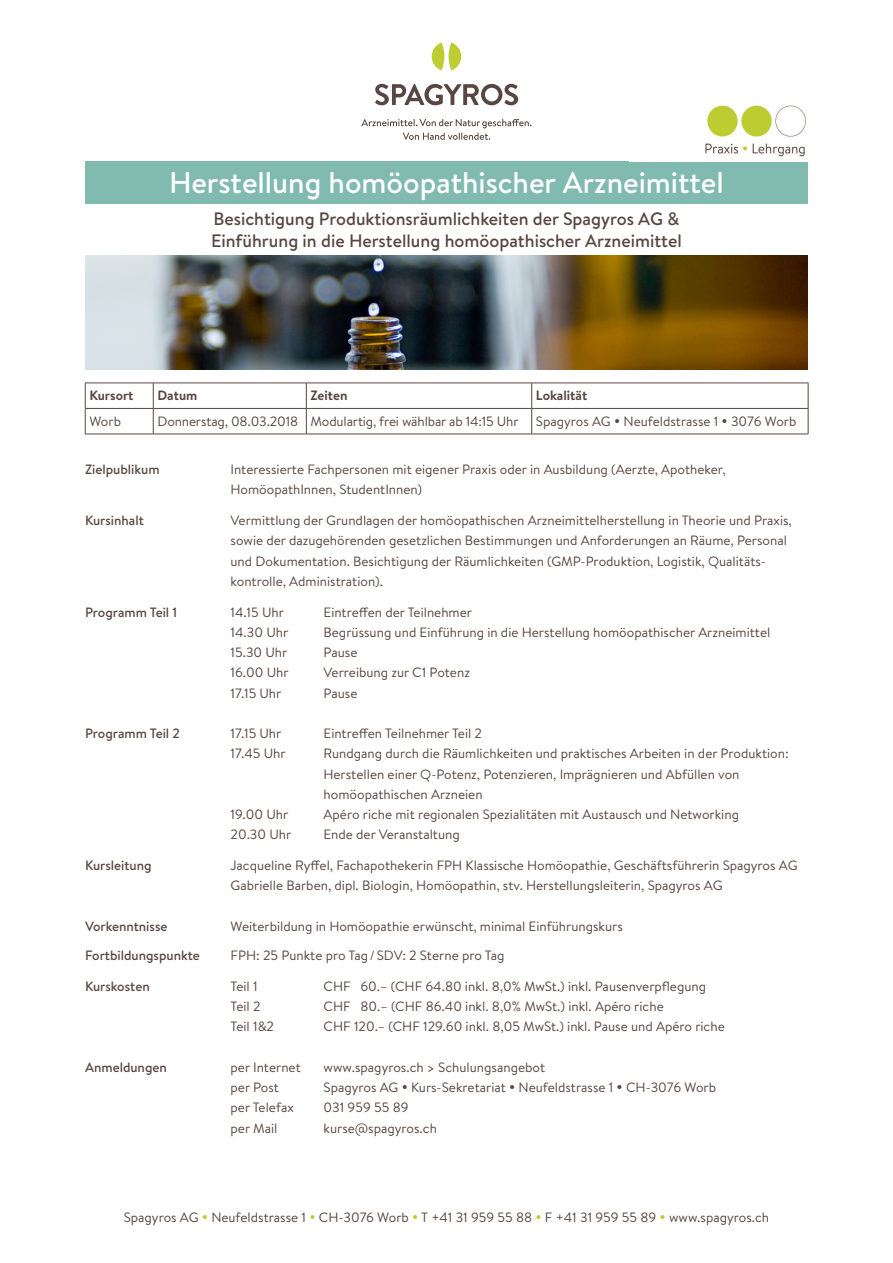
<style>
.page{position:relative;width:893px;height:1263px;background:#fff}
.page>*{position:absolute;margin:0;border:0;box-sizing:border-box;transform-origin:0 0}
.t1{font:500 30px "Brandon Text";color:#fff}
.t2{font:500 18px/21.6px "Brandon Text";color:#574641}
.t3{font:13.5px/20.2px "Brandon Text";color:#574641}
.t4{font:500 13.5px "Brandon Text";color:#574641}
.t5{font:700 13.5px "Brandon Text";color:#574641}
</style>
<div class="page">
<svg style="left:375px;top:84px;width:143px;height:21px"></svg>
<svg style="left:432px;top:43px;width:29px;height:27px"></svg>
<svg style="left:361px;top:119px;width:170px;height:21px"></svg>
<div style="left:85px;top:162px;width:723px;height:42px;background:#81baae"></div>
<svg style="left:153px;top:384px;width:1px;height:50px"></svg>
<hr style="left:85px;top:434px;width:68px;height:1px;background:#574641">
<hr style="left:153px;top:434px;width:153px;height:1px;background:#574641">
<hr style="left:306px;top:434px;width:226px;height:1px;background:#574641">
<hr style="left:532px;top:434px;width:276px;height:1px;background:#574641">
<hr style="left:85px;top:383px;width:68px;height:1px;background:#574641">
<svg style="left:85px;top:383px;width:1px;height:51px"></svg>
<hr style="left:153px;top:383px;width:153px;height:1px;background:#574641">
<hr style="left:306px;top:383px;width:226px;height:1px;background:#574641">
<svg style="left:306px;top:383px;width:1px;height:51px"></svg>
<hr style="left:532px;top:383px;width:276px;height:1px;background:#574641">
<svg style="left:531px;top:383px;width:1px;height:51px"></svg>
<svg style="left:808px;top:383px;width:1px;height:51px"></svg>
<hr style="left:85px;top:408px;width:68px;height:1px;background:#574641">
<hr style="left:153px;top:408px;width:153px;height:1px;background:#574641">
<hr style="left:306px;top:408px;width:226px;height:1px;background:#574641">
<hr style="left:532px;top:408px;width:276px;height:1px;background:#574641">
<img style="left:705px;top:105px;width:101px;height:52px">
<img style="left:85px;top:255px;width:723px;height:115px">
<h1 class="t1" style="left:169px;top:162px;width:556px">Herstellung homöopathischer Arzneimittel</h1>
<h2 class="t2" style="left:211px;top:208px;width:472px">Besichtigung Produktionsräumlichkeiten der Spagyros AG &amp;<br>Einführung in die Herstellung homöopathischer Arzneimittel</h2>
<p class="t5" style="left:89px;top:386px;width:46px">Kursort</p>
<p class="t5" style="left:158px;top:386px;width:41px">Datum</p>
<p class="t5" style="left:311px;top:386px;width:38px">Zeiten</p>
<p class="t5" style="left:536px;top:386px;width:53px">Lokalität</p>
<p class="t3" style="left:89px;top:411px;width:33px">Worb</p>
<p class="t3" style="left:158px;top:411px;width:362px">Donnerstag, 08.03.2018 Modulartig, frei wählbar ab 14:15 Uhr</p>
<p class="t3" style="left:536px;top:411px;width:262px">Spagyros AG Neufeldstrasse 1 3076 Worb</p>
<p class="t4" style="left:85px;top:460px;width:76px">Zielpublikum</p>
<p class="t3" style="left:231px;top:459px;width:497px">Interessierte Fachpersonen mit eigener Praxis oder in Ausbildung (Aerzte, Apotheker,<br>HomöopathInnen, StudentInnen)</p>
<p class="t4" style="left:85px;top:511px;width:60px">Kursinhalt</p>
<p class="t3" style="left:231px;top:510px;width:563px">Vermittlung der Grundlagen der homöopathischen Arzneimittelherstellung in Theorie und Praxis, sowie der dazugehörenden gesetzlichen Bestimmungen und Anforderungen an Räume, Personal und Dokumentation. Besichtigung der Räumlichkeiten (GMP-Produktion, Logistik, Qualitäts&shy;kontrolle, Administration).</p>
<p class="t4" style="left:85px;top:603px;width:94px">Programm Teil 1</p>
<p class="t3" style="left:231px;top:601px;width:55px">14.15 Uhr</p>
<p class="t3" style="left:324px;top:601px;width:150px">Eintreffen der Teilnehmer</p>
<p class="t3" style="left:231px;top:621px;width:59px">14.30 Uhr</p>
<p class="t3" style="left:324px;top:621px;width:448px">Begrüssung und Einführung in die Herstellung homöopathischer Arzneimittel</p>
<p class="t3" style="left:231px;top:642px;width:58px">15.30 Uhr</p>
<p class="t3" style="left:324px;top:642px;width:35px">Pause</p>
<p class="t3" style="left:231px;top:662px;width:60px">16.00 Uhr</p>
<p class="t3" style="left:324px;top:662px;width:148px">Verreibung zur C1 Potenz</p>
<p class="t3" style="left:231px;top:682px;width:52px">17.15 Uhr</p>
<p class="t3" style="left:324px;top:682px;width:35px">Pause</p>
<p class="t4" style="left:85px;top:724px;width:96px">Programm Teil 2</p>
<p class="t3" style="left:231px;top:723px;width:52px">17.15 Uhr</p>
<p class="t3" style="left:324px;top:723px;width:160px">Eintreffen Teilnehmer Teil 2</p>
<p class="t3" style="left:231px;top:743px;width:56px">17.45 Uhr</p>
<p class="t3" style="left:324px;top:743px;width:467px">Rundgang durch die Räumlichkeiten und praktisches Arbeiten in der Produktion:<br>Herstellen einer Q-Potenz, Potenzieren, Imprägnieren und Abfüllen von homöopathischen Arzneien</p>
<p class="t3" style="left:231px;top:804px;width:59px">19.00 Uhr</p>
<p class="t3" style="left:324px;top:804px;width:417px">Apéro riche mit regionalen Spezialitäten mit Austausch und Networking</p>
<p class="t3" style="left:231px;top:824px;width:62px">20.30 Uhr</p>
<p class="t3" style="left:324px;top:824px;width:138px">Ende der Veranstaltung</p>
<p class="t4" style="left:85px;top:856px;width:68px">Kursleitung</p>
<p class="t3" style="left:231px;top:855px;width:569px">Jacqueline Ryffel, Fachapothekerin FPH Klassische Homöopathie, Geschäftsführerin Spagyros AG<br>Gabrielle Barben, dipl. Biologin, Homöopathin, stv. Herstellungsleiterin, Spagyros AG</p>
<p class="t4" style="left:85px;top:917px;width:84px">Vorkenntnisse</p>
<p class="t3" style="left:231px;top:915px;width:394px">Weiterbildung in Homöopathie erwünscht, minimal Einführungskurs</p>
<p class="t4" style="left:85px;top:946px;width:116px">Fortbildungspunkte</p>
<p class="t3" style="left:231px;top:945px;width:275px">FPH: 25 Punkte pro Tag/SDV: 2 Sterne pro Tag</p>
<p class="t4" style="left:85px;top:977px;width:66px">Kurskosten</p>
<p class="t3" style="left:231px;top:975px;width:29px">Teil 1</p>
<p class="t3" style="left:324px;top:975px;width:384px">CHF 60.– (CHF 64.80 inkl. 8,0% MwSt.) inkl. Pausenverpflegung</p>
<p class="t3" style="left:231px;top:996px;width:32px">Teil 2</p>
<p class="t3" style="left:324px;top:996px;width:342px">CHF 80.– (CHF 86.40 inkl. 8,0% MwSt.) inkl. Apéro riche</p>
<p class="t3" style="left:231px;top:1016px;width:45px">Teil 1&amp;2</p>
<p class="t3" style="left:324px;top:1016px;width:403px">CHF 120.– (CHF 129.60 inkl. 8,05 MwSt.) inkl. Pause und Apéro riche</p>
<p class="t4" style="left:85px;top:1058px;width:83px">Anmeldungen</p>
<p class="t3" style="left:231px;top:1056px;width:72px">per Internet</p>
<p class="t3" style="left:324px;top:1056px;width:223px">www.spagyros.ch &gt; Schulungsangebot</p>
<p class="t3" style="left:231px;top:1077px;width:50px">per Post</p>
<p class="t3" style="left:324px;top:1077px;width:394px">Spagyros AG Kurs-Sekretariat Neufeldstrasse 1 CH-3076 Worb</p>
<p class="t3" style="left:231px;top:1097px;width:65px">per Telefax</p>
<p class="t3" style="left:324px;top:1097px;width:86px">031 959 55 89</p>
<p class="t3" style="left:231px;top:1117px;width:48px">per Mail</p>
<p class="t3" style="left:324px;top:1117px;width:115px">kurse@spagyros.ch</p>
<p class="t3" style="left:124px;top:1207px;width:647px">Spagyros AG Neufeldstrasse 1 CH-3076 Worb T +41 31 959 55 88 F +41 31 959 55 89 www.spagyros.ch</p>
</div>
